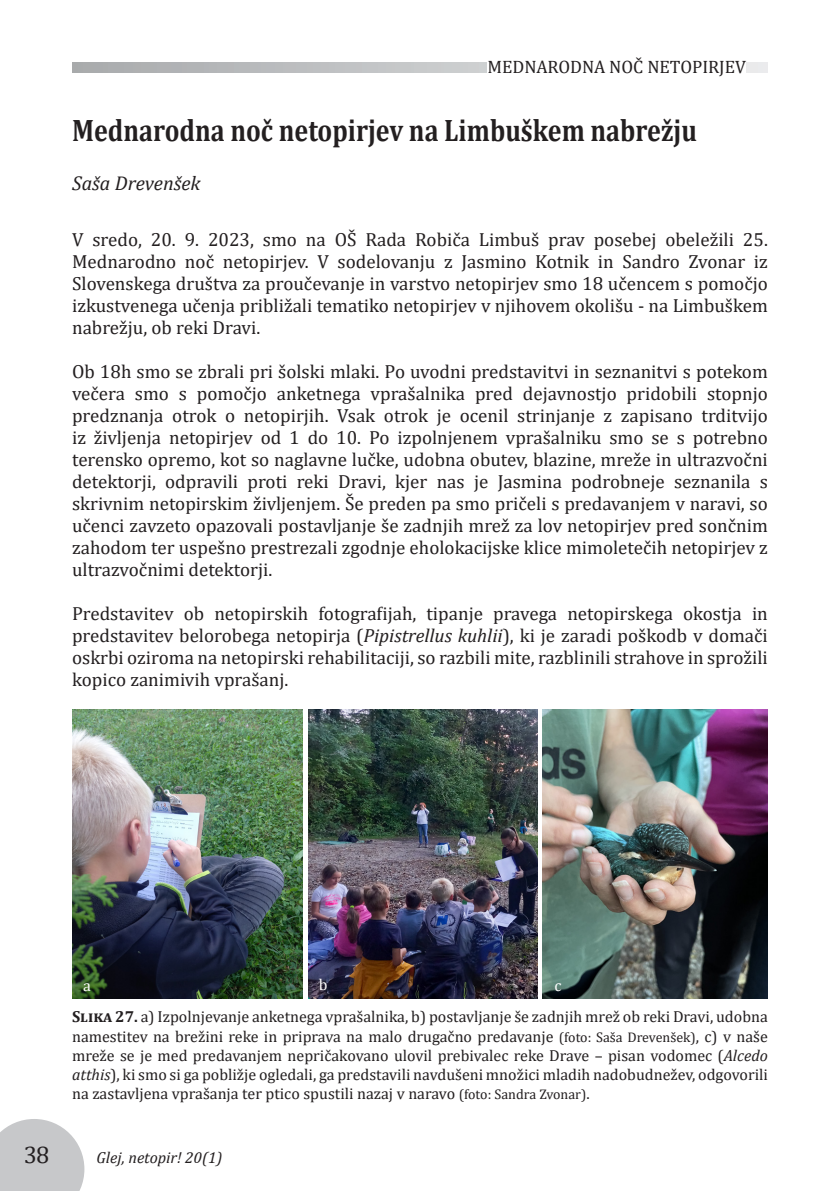
<style>
.page{position:relative;width:840px;height:1191px;background:#fff}
.page>*{position:absolute;margin:0;border:0;box-sizing:border-box;transform-origin:0 0}
.Paragraph_Style_3{font:700 31.2px "Cambria";color:#231f20;scale:.83 1}
.t1{font:24px "Cambria";color:#231f20}
.članek{font:italic 20px "Cambria";color:#231f20}
.članek-2{font:19px/22px "Cambria";color:#231f20;text-align:justify}
.t2{font:18px "Cambria";color:#231f20}
.t3{font:16px/19.2px "Cambria";color:#231f20;text-align:justify}
.t4{font:italic 16px "Cambria";color:#231f20}
.t5{font:16px "Cambria";color:#fff}
.s1{font-style:italic}
.s2{font-weight:700}
.s3{font-size:14px}
</style>
<div class="page">
<svg style="left:0;top:1119px;width:84px;height:72px;background:#cdced0"></svg>
<svg style="left:72px;top:62px;width:695px;height:10px;background:#bdbec0"></svg>
<div style="left:487px;top:59px;width:258px;height:14px;background:#fff"></div>
<img style="left:308px;top:709px;width:229px;height:289px">
<img style="left:72px;top:709px;width:230px;height:289px">
<img style="left:542px;top:709px;width:225px;height:289px">
<p class="t2" style="left:487px;top:56px;width:260px">MEDNARODNA NOČ NETOPIRJEV</p>
<p class="Paragraph_Style_3" style="left:72px;top:109px;width:753px">Mednarodna noč netopirjev na Limbuškem nabrežju</p>
<p class="članek" style="left:72px;top:169px;width:130px">Saša Drevenšek</p>
<p class="članek-2" style="left:72px;top:228px;width:697px">V sredo, 20. 9. 2023, smo na OŠ Rada Robiča Limbuš prav posebej obeležili 25.<br>Mednarodno noč netopirjev. V sodelovanju z Jasmino Kotnik in Sandro Zvonar iz Slovenskega društva za proučevanje in varstvo netopirjev smo 18 učencem s pomočjo izkustvenega učenja približali tematiko netopirjev v njihovem okolišu - na Limbuškem nabrežju, ob reki Dravi.</p>
<p class="članek-2" style="left:72px;top:360px;width:697px">Ob 18h smo se zbrali pri šolski mlaki. Po uvodni predstavitvi in seznanitvi s potekom večera smo s pomočjo anketnega vprašalnika pred dejavnostjo pridobili stopnjo predznanja otrok o netopirjih. Vsak otrok je ocenil strinjanje z zapisano trditvijo iz življenja netopirjev od 1 do 10. Po izpolnjenem vprašalniku smo se s potrebno terensko opremo, kot so naglavne lučke, udobna obutev, blazine, mreže in ultrazvočni detektorji, odpravili proti reki Dravi, kjer nas je Jasmina podrobneje seznanila s skrivnim netopirskim življenjem. Še preden pa smo pričeli s predavanjem v naravi, so učenci zavzeto opazovali postavljanje še zadnjih mrež za lov netopirjev pred sončnim zahodom ter uspešno prestrezali zgodnje eholokacijske klice mimoletečih netopirjev z ultrazvočnimi detektorji.</p>
<p class="članek-2" style="left:72px;top:602px;width:697px">Predstavitev ob netopirskih fotografijah, tipanje pravega netopirskega okostja in predstavitev belorobega netopirja (<span class="s1">Pipistrellus kuhlii</span>), ki je zaradi poškodb v domači oskrbi oziroma na netopirski rehabilitaciji, so razbili mite, razblinili strahove in sprožili kopico zanimivih vprašanj.</p>
<p class="t5" style="left:83px;top:976px;width:9px">a</p>
<p class="t5" style="left:318px;top:975px;width:10px">b</p>
<p class="t5" style="left:554px;top:976px;width:9px">c</p>
<p class="t3" style="left:72px;top:1007px;width:697px"><span class="s2">Slika 27.</span> a) Izpolnjevanje anketnega vprašalnika, b) postavljanje še zadnjih mrež ob reki Dravi, udobna namestitev na brežini reke in priprava na malo drugačno predavanje <span class="s3">(foto: Saša Drevenšek)</span>, c) v naše mreže se je med predavanjem nepričakovano ulovil prebivalec reke Drave – pisan vodomec (<span class="s1">Alcedo atthis</span>), ki smo si ga pobližje ogledali, ga predstavili navdušeni množici mladih nadobudnežev, odgovorili na zastavljena vprašanja ter ptico spustili nazaj v naravo <span class="s3">(foto: Sandra Zvonar)</span>.</p>
<p class="t1" style="left:24px;top:1140px;width:27px">38</p>
<p class="t4" style="left:96px;top:1146px;width:127px">Glej, netopir! 20(1)</p>
</div>
